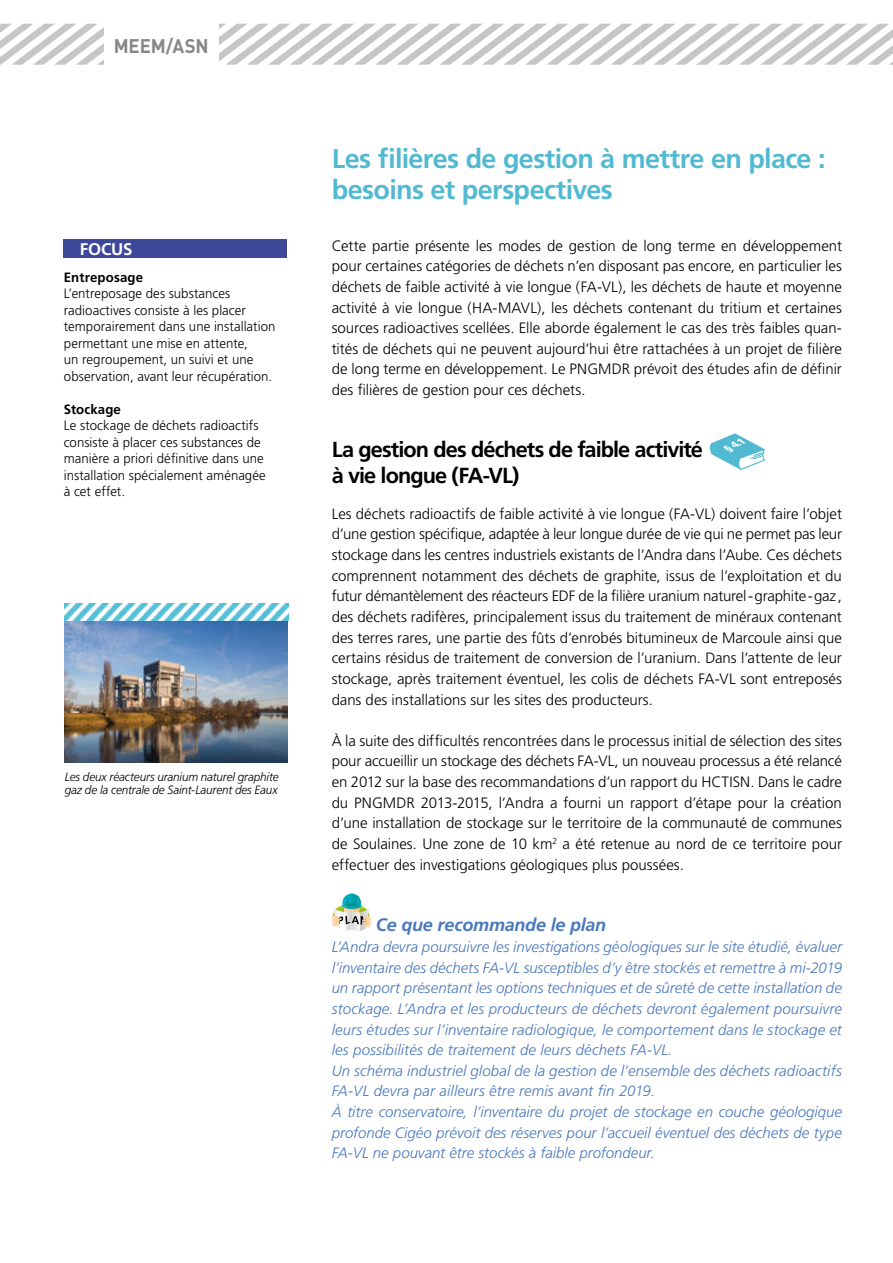
<style>
.page{position:relative;width:893px;height:1263px;background:#fff}
.page>*{position:absolute;margin:0;border:0;box-sizing:border-box;transform-origin:0 0}
.t1{font:700 27px/31.5px "Frutiger";letter-spacing:-.025em;color:#51b9d1}
.t2{font:700 21.75px "Frutiger";letter-spacing:-.045em;color:#000}
.t3{font:700 19.5px "DIN";letter-spacing:-.005em;color:#878787;scale:.95 1}
.t4{font:italic 700 18px "Frutiger";letter-spacing:-.01em;color:#4978bc}
.t5{font:700 16.8px "Frutiger";letter-spacing:-.01em;color:#fff}
.t6{font:300 15px/20.7px "Frutiger";color:#000;text-align:justify}
.t7{font:italic 300 15px/20.7px "Frutiger";letter-spacing:.005em;color:#4978bc}
.t8{font:300 13.5px/16.5px "Frutiger";letter-spacing:.005em;color:#000}
.t9{font:700 13.5px "Frutiger";letter-spacing:.01em;color:#000}
.t10{font:italic 300 12px/13.5px "Frutiger";letter-spacing:-.015em;color:#000}
.t11{font:italic 900 9.75px "Frutiger";color:#fff}
</style>
<div class="page">
<svg style="left:0;top:24px;width:893px;height:41px"></svg>
<div style="left:104px;top:23px;width:115px;height:44px;background:#fff"></div>
<div style="left:64px;top:240px;width:223px;height:18px;background:#3d4898"></div>
<img style="left:65px;top:620px;width:223px;height:143px">
<img style="left:65px;top:603px;width:223px;height:17px">
<svg style="left:709px;top:433px;width:56px;height:37px"></svg>
<svg style="left:332px;top:893px;width:39px;height:38px"></svg>
<h3 class="t3" style="left:114px;top:34px;width:102px">MEEM/ASN</h3>
<p class="t5" style="left:80px;top:239px;width:54px">FOCUS</p>
<p class="t9" style="left:64px;top:269px;width:81px">Entreposage</p>
<p class="t8" style="left:64px;top:286px;width:213px">L’entreposage des substances radioactives consiste à les placer temporairement dans une installation permettant une mise en attente,<br>un regroupement, un suivi et une observation, avant leur récupération.</p>
<p class="t9" style="left:64px;top:401px;width:59px">Stockage</p>
<p class="t8" style="left:64px;top:418px;width:203px">Le stockage de déchets radioactifs consiste à placer ces substances de manière a priori définitive dans une installation spécialement aménagée à cet effet.</p>
<p class="t10" style="left:65px;top:770px;width:215px">Les deux réacteurs uranium naturel graphite gaz de la centrale de Saint-Laurent des Eaux</p>
<h1 class="t1" style="left:332px;top:143px;width:495px">Les filières de gestion à mettre en place : besoins et perspectives</h1>
<p class="t6" style="left:332px;top:235px;width:512px">Cette partie présente les modes de gestion de long terme en développement pour certaines catégories de déchets n’en disposant pas encore, en particulier les déchets de faible activité à vie longue (FA-VL), les déchets de haute et moyenne activité à vie longue (HA-MAVL), les déchets contenant du tritium et certaines sources radioactives scellées. Elle aborde également le cas des très faibles quan&shy;tités de déchets qui ne peuvent aujourd’hui être rattachées à un projet de filière de long terme en développement. Le PNGMDR prévoit des études afin de définir des filières de gestion pour ces déchets.</p>
<h2 class="t2" style="left:332px;top:437px;width:373px">La gestion des déchets de faible activité</h2>
<p class="t11" style="left:724px;top:443px;width:22px;rotate:-26deg">§ 4.1</p>
<h2 class="t2" style="left:332px;top:463px;width:189px">à vie longue (FA-VL)</h2>
<p class="t6" style="left:332px;top:503px;width:512px">Les déchets radioactifs de faible activité à vie longue (FA-VL) doivent faire l’objet d’une gestion spécifique, adaptée à leur longue durée de vie qui ne permet pas leur stockage dans les centres industriels existants de l’Andra dans l’Aube. Ces déchets comprennent notamment des déchets de graphite, issus de l’exploitation et du futur démantèlement des réacteurs EDF de la filière uranium naturel-graphite-gaz, des déchets radifères, principalement issus du traitement de minéraux contenant des terres rares, une partie des fûts d’enrobés bitumineux de Marcoule ainsi que certains résidus de traitement de conversion de l’uranium. Dans l’attente de leur stockage, après traitement éventuel, les colis de déchets FA-VL sont entreposés dans des installations sur les sites des producteurs.</p>
<p class="t6" style="left:332px;top:730px;width:512px">À la suite des difficultés rencontrées dans le processus initial de sélection des sites pour accueillir un stockage des déchets FA-VL, un nouveau processus a été relancé en 2012 sur la base des recommandations d’un rapport du HCTISN. Dans le cadre du PNGMDR 2013-2015, l’Andra a fourni un rapport d’étape pour la création d’une installation de stockage sur le territoire de la communauté de communes de Soulaines. Une zone de 10 km<sup>2</sup> a été retenue au nord de ce territoire pour effectuer des investigations géologiques plus poussées.</p>
<p class="t4" style="left:376px;top:914px;width:232px">Ce que recommande le plan</p>
<p class="t7" style="left:332px;top:937px;width:512px">L’Andra devra poursuivre les investigations géologiques sur le site étudié, évaluer l’inventaire des déchets FA-VL susceptibles d’y être stockés et remettre à mi-2019 un rapport présentant les options techniques et de sûreté de cette installation de stockage. L’Andra et les producteurs de déchets devront également poursuivre leurs études sur l’inventaire radiologique, le comportement dans le stockage et les possibilités de traitement de leurs déchets FA-VL.<br>Un schéma industriel global de la gestion de l’ensemble des déchets radioactifs FA-VL devra par ailleurs être remis avant fin 2019.<br>À titre conservatoire, l’inventaire du projet de stockage en couche géologique profonde Cigéo prévoit des réserves pour l’accueil éventuel des déchets de type FA-VL ne pouvant être stockés à faible profondeur.</p>
</div>
